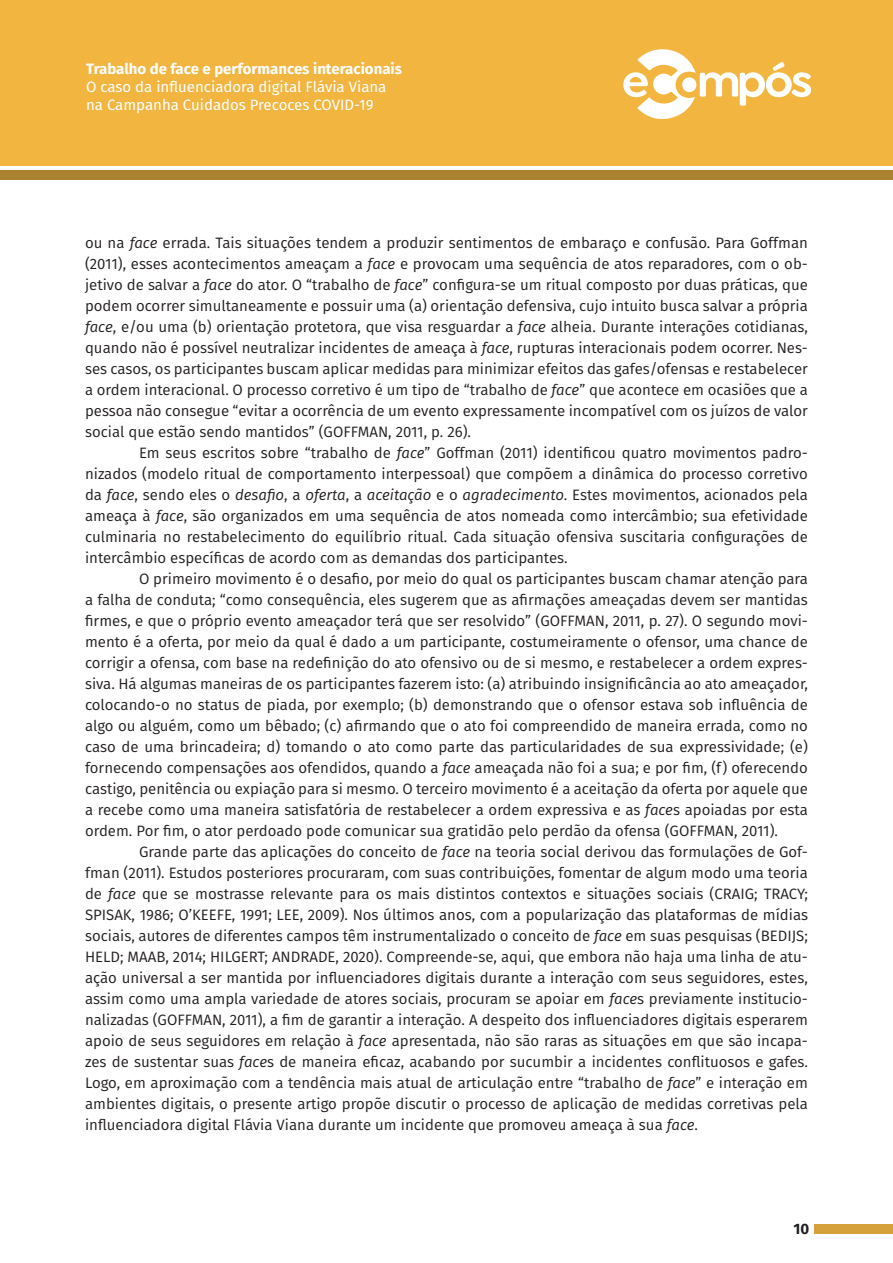
<style>
.page{position:relative;width:893px;height:1263px;background:#fff}
.page>*{position:absolute;margin:0;border:0;box-sizing:border-box;transform-origin:0 0}
.t1{font:15px/21px "Fira Sans";color:#231f20;text-align:justify}
.t2{font:15px/18px "Fira Sans";color:#fff}
.t3{font:700 15px "Fira Sans";color:#fff}
.t4{font:700 15px "Fira Sans";color:#231f20}
.s1{font-style:italic}
</style>
<div class="page">
<div style="left:0;top:0;width:893px;height:166px;background:#f2b540"></div>
<div style="left:0;top:170px;width:893px;height:10px;background:#ab822f"></div>
<div style="left:814px;top:1224px;width:79px;height:9px;background:#d4a13b"></div>
<svg style="left:623px;top:49px;width:188px;height:70px"></svg>
<p class="t3" style="left:86px;top:56px;width:317px">Trabalho de face e performances interacionais</p>
<p class="t2" style="left:86px;top:77px;width:302px">O caso da influenciadora digital Flávia Viana na Campanha Cuidados Precoces COVID-19</p>
<p class="t1" style="left:85px;top:232px;width:724px">ou na <span class="s1">face</span> errada. Tais situações tendem a produzir sentimentos de embaraço e confusão. Para Goffman (2011), esses acontecimentos ameaçam a <span class="s1">face</span> e provocam uma sequência de atos reparadores, com o ob&shy;jetivo de salvar a <span class="s1">face</span> do ator. O “trabalho de <span class="s1">face</span>” configura-se um ritual composto por duas práticas, que podem ocorrer simultaneamente e possuir uma (a) orientação defensiva, cujo intuito busca salvar a própria <span class="s1">face</span>, e/ou uma (b) orientação protetora, que visa resguardar a <span class="s1">face</span> alheia. Durante interações cotidianas, quando não é possível neutralizar incidentes de ameaça à <span class="s1">face</span>, rupturas interacionais podem ocorrer. Nes&shy;ses casos, os participantes buscam aplicar medidas para minimizar efeitos das gafes/ofensas e restabelecer a ordem interacional. O processo corretivo é um tipo de “trabalho de <span class="s1">face</span>” que acontece em ocasiões que a pessoa não consegue “evitar a ocorrência de um evento expressamente incompatível com os juízos de valor social que estão sendo mantidos” (GOFFMAN, 2011, p. 26).</p>
<p class="t1" style="left:85px;top:442px;width:724px;text-indent:54px">Em seus escritos sobre “trabalho de <span class="s1">face</span>” Goffman (2011) identificou quatro movimentos padro&shy;nizados (modelo ritual de comportamento interpessoal) que compõem a dinâmica do processo corretivo da <span class="s1">face</span>, sendo eles o <span class="s1">desafio</span>, a <span class="s1">oferta</span>, a <span class="s1">aceitação</span> e o <span class="s1">agradecimento</span>. Estes movimentos, acionados pela ameaça à <span class="s1">face</span>, são organizados em uma sequência de atos nomeada como intercâmbio; sua efetividade culminaria no restabelecimento do equilíbrio ritual. Cada situação ofensiva suscitaria configurações de intercâmbio específicas de acordo com as demandas dos participantes.</p>
<p class="t1" style="left:85px;top:568px;width:724px;text-indent:54px">O primeiro movimento é o desafio, por meio do qual os participantes buscam chamar atenção para a falha de conduta; “como consequência, eles sugerem que as afirmações ameaçadas devem ser mantidas firmes, e que o próprio evento ameaçador terá que ser resolvido” (GOFFMAN, 2011, p. 27). O segundo movi&shy;mento é a oferta, por meio da qual é dado a um participante, costumeiramente o ofensor, uma chance de corrigir a ofensa, com base na redefinição do ato ofensivo ou de si mesmo, e restabelecer a ordem expres&shy;siva. Há algumas maneiras de os participantes fazerem isto: (a) atribuindo insignificância ao ato ameaçador, colocando-o no status de piada, por exemplo; (b) demonstrando que o ofensor estava sob influência de algo ou alguém, como um bêbado; (c) afirmando que o ato foi compreendido de maneira errada, como no caso de uma brincadeira; d) tomando o ato como parte das particularidades de sua expressividade; (e) fornecendo compensações aos ofendidos, quando a <span class="s1">face</span> ameaçada não foi a sua; e por fim, (f) oferecendo castigo, penitência ou expiação para si mesmo. O terceiro movimento é a aceitação da oferta por aquele que a recebe como uma maneira satisfatória de restabelecer a ordem expressiva e as <span class="s1">face</span>s apoiadas por esta ordem. Por fim, o ator perdoado pode comunicar sua gratidão pelo perdão da ofensa (GOFFMAN, 2011).</p>
<p class="t1" style="left:85px;top:841px;width:724px;text-indent:54px">Grande parte das aplicações do conceito de <span class="s1">face</span> na teoria social derivou das formulações de Gof&shy;fman (2011). Estudos posteriores procuraram, com suas contribuições, fomentar de algum modo uma teoria de <span class="s1">face</span> que se mostrasse relevante para os mais distintos contextos e situações sociais (CRAIG; TRACY; SPISAK, 1986; O’KEEFE, 1991; LEE, 2009). Nos últimos anos, com a popularização das plataformas de mídias sociais, autores de diferentes campos têm instrumentalizado o conceito de <span class="s1">face</span> em suas pesquisas (BEDIJS; HELD; MAAB, 2014; HILGERT; ANDRADE, 2020). Compreende-se, aqui, que embora não haja uma linha de atu&shy;ação universal a ser mantida por influenciadores digitais durante a interação com seus seguidores, estes, assim como uma ampla variedade de atores sociais, procuram se apoiar em <span class="s1">face</span>s previamente institucio&shy;nalizadas (GOFFMAN, 2011), a fim de garantir a interação. A despeito dos influenciadores digitais esperarem apoio de seus seguidores em relação à <span class="s1">face</span> apresentada, não são raras as situações em que são incapa&shy;zes de sustentar suas <span class="s1">face</span>s de maneira eficaz, acabando por sucumbir a incidentes conflituosos e gafes.<br>Logo, em aproximação com a tendência mais atual de articulação entre “trabalho de <span class="s1">face</span>” e interação em ambientes digitais, o presente artigo propõe discutir o processo de aplicação de medidas corretivas pela influenciadora digital Flávia Viana durante um incidente que promoveu ameaça à sua <span class="s1">face</span>.</p>
<p class="t4" style="left:793px;top:1216px;width:17px">10</p>
</div>
